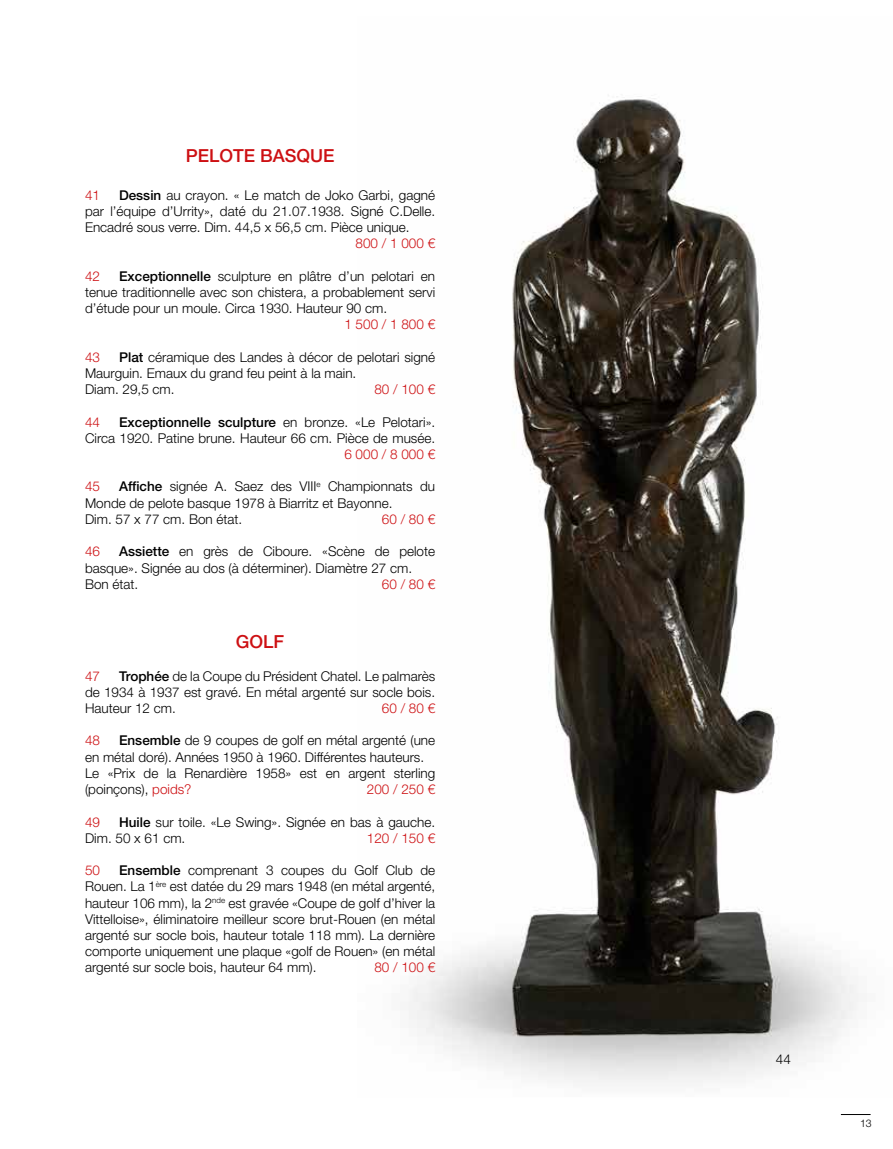
<style>
.page{position:relative;width:893px;height:1149px;background:#fff}
.page>*{position:absolute;margin:0;border:0;box-sizing:border-box;transform-origin:0 0}
.t1{font:500 18px "Helvetica Neue LT Std";color:#cd1013}
.t2{font:300 13.5px/16.2px "Helvetica Neue LT Std";color:#000}
.t3{font:300 13.5px "Helvetica Neue LT Std";color:#cd1013}
.t4{font:300 10.5px "Helvetica Neue LT Std";color:#000}
.s1{font-weight:500}
.s2{color:#cd1013}
</style>
<div class="page">
<hr style="left:841px;top:1113px;width:30px;height:1px;background:#000">
<img style="left:408px;top:95px;width:451px;height:988px">
<h1 class="t1" style="left:186px;top:145px;width:36px">PELOT</h1>
<h1 class="t1" style="left:244px;top:145px;width:30px">E BASQU</h1>
<h1 class="t1" style="left:323px;top:145px;width:13px">E</h1>
<p class="t2" style="left:85px;top:186px;width:352px;text-align:justify;text-indent:34px"><span class="s1">Dessin</span> au crayon. « Le match de Joko Garbi, gagné par l’équipe d’Urrity», daté du 21.07.1938. Signé C.Delle.<br>Encadré sous verre. Dim. 44,5 x 56,5 cm. Pièce unique.</p>
<p class="t3" style="left:356px;top:235px;width:81px">800 / 1 000 €</p>
<p class="t3" style="left:85px;top:267px;width:17px">42</p>
<p class="t3" style="left:85px;top:186px;width:17px">41</p>
<p class="t2" style="left:85px;top:267px;width:352px;text-align:justify;text-indent:34px"><span class="s1">Exceptionnelle</span> sculpture en plâtre d’un pelotari en tenue traditionnelle avec son chistera, a probablement servi d’étude pour un moule. Circa 1930. Hauteur 90 cm.</p>
<p class="t3" style="left:344px;top:316px;width:92px">1 500 / 1 800 €</p>
<p class="t3" style="left:85px;top:348px;width:17px">43</p>
<p class="t2" style="left:85px;top:348px;width:352px;text-indent:34px"><span class="s1">Plat</span> céramique des Landes à décor de pelotari signé<br>Maurguin. Emaux du grand feu peint à la main.<br>Diam. 29,5 cm.</p>
<p class="t3" style="left:374px;top:381px;width:62px">80 / 100 €</p>
<p class="t2" style="left:85px;top:413px;width:352px;text-align:right"><span class="s1">Exceptionnelle sculpture</span> en bronze. «Le Pelotari».<br>Circa 1920. Patine brune. Hauteur 66 cm. Pièce de musée.</p>
<p class="t3" style="left:344px;top:446px;width:92px">6 000 / 8 000 €</p>
<p class="t3" style="left:85px;top:478px;width:17px">45</p>
<p class="t3" style="left:85px;top:413px;width:17px">44</p>
<p class="t2" style="left:85px;top:478px;width:352px;text-indent:34px"><span class="s1">Affiche</span> signée A. Saez des VIII<sup>e</sup> Championnats du<br>Monde de pelote basque 1978 à Biarritz et Bayonne.<br>Dim. 57 x 77 cm. Bon état.</p>
<p class="t3" style="left:382px;top:510px;width:55px">60 / 80 €</p>
<p class="t2" style="left:85px;top:543px;width:352px;text-indent:34px"><span class="s1">Assiette</span> en grès de Ciboure. «Scène de pelote basque». Signée au dos (à déterminer). Diamètre 27 cm.<br>Bon état.</p>
<p class="t3" style="left:85px;top:543px;width:17px">46</p>
<p class="t3" style="left:382px;top:575px;width:55px">60 / 80 €</p>
<h1 class="t1" style="left:236px;top:631px;width:14px">GOL</h1>
<h1 class="t1" style="left:274px;top:631px;width:12px">F</h1>
<p class="t2" style="left:85px;top:667px;width:352px;text-align:justify;text-indent:34px"><span class="s1">Trophée</span> de la Coupe du Président Chatel. Le palmarès de 1934 à 1937 est gravé. En métal argenté sur socle bois.<br>Hauteur 12 cm.</p>
<p class="t3" style="left:85px;top:667px;width:17px">47</p>
<p class="t3" style="left:382px;top:699px;width:55px">60 / 80 €</p>
<p class="t2" style="left:85px;top:732px;width:352px;text-indent:34px"><span class="s1">Ensemble</span> de 9 coupes de golf en métal argenté (une en métal doré). Années 1950 à 1960. Différentes hauteurs.<br>Le «Prix de la Renardière 1958» est en argent sterling (poinçons), <span class="s2">poids?</span></p>
<p class="t3" style="left:85px;top:732px;width:17px">48</p>
<p class="t3" style="left:367px;top:780px;width:70px">200 / 250 €</p>
<p class="t2" style="left:85px;top:813px;width:352px;text-indent:34px"><span class="s1">Huile</span> sur toile. «Le Swing». Signée en bas à gauche.<br>Dim. 50 x 61 cm.</p>
<p class="t3" style="left:85px;top:813px;width:17px">49</p>
<p class="t3" style="left:367px;top:829px;width:70px">120 / 150 €</p>
<p class="t2" style="left:85px;top:861px;width:352px;text-align:justify;text-indent:34px"><span class="s1">Ensemble</span> comprenant 3 coupes du Golf Club de Rouen. La 1<sup>ère</sup> est datée du 29 mars 1948 (en métal argenté, hauteur 106 mm), la 2<sup>nde</sup> est gravée «Coupe de golf d’hiver la Vittelloise», éliminatoire meilleur score brut-Rouen (en métal argenté sur socle bois, hauteur totale 118 mm). La dernière comporte uniquement une plaque «golf de Rouen» (en métal argenté sur socle bois, hauteur 64 mm).</p>
<p class="t3" style="left:85px;top:861px;width:17px">50</p>
<p class="t3" style="left:374px;top:959px;width:62px">80 / 100 €</p>
<p class="t2" style="left:776px;top:1050px;width:17px">44</p>
<p class="t4" style="left:860px;top:1116px;width:13px">13</p>
</div>
